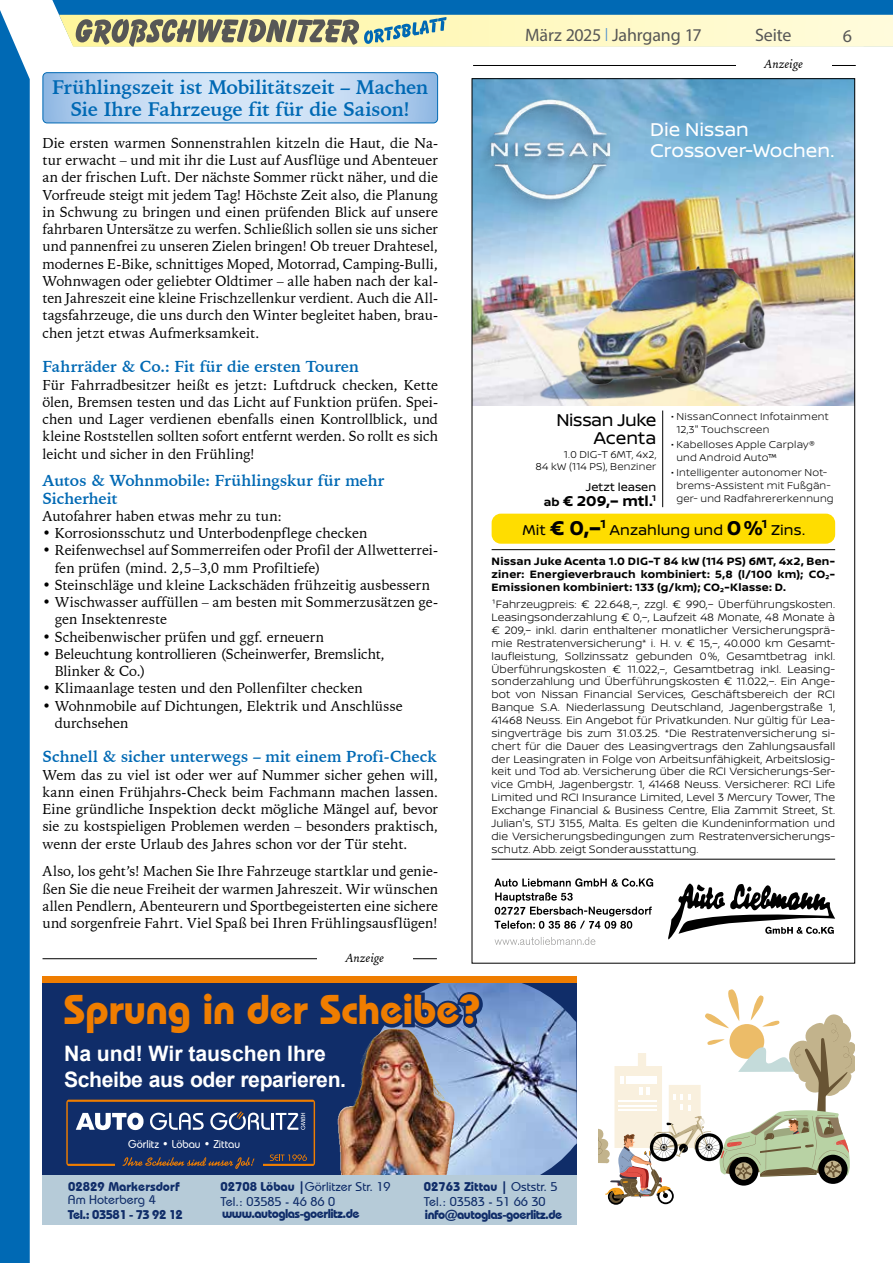
<style>
.page{position:relative;width:893px;height:1263px;background:#fff}
.page>*{position:absolute;margin:0;border:0;box-sizing:border-box;transform-origin:0 0}
.t1{font:700 41.4px "Bauhaus IT Cby BT";color:#ef7d00}
.t2{font:700 21.3px/26.4px "Arial";letter-spacing:-.02em;color:#fff}
.t3{font:700 21.15px "Nissan Brand";color:#000}
.t4{font:19.65px/21.1px "Nissan Brand";letter-spacing:-.005em;color:#fff}
.t5{font:700 19.5px/21.8px "Iowan Old Style BT";letter-spacing:-.01em;color:#0069b4;text-align:center}
.t6{font:18.15px/18.1px "Nissan Brand";letter-spacing:-.02em;color:#000;text-align:right}
.t7{font:18px "Myriad Pro";letter-spacing:-.01em;color:#575756}
.t8{font:700 15.75px/17.2px "Iowan Old Style BT";letter-spacing:-.005em;color:#0069b4}
.t9{font:15.15px "Nissan Brand";letter-spacing:.005em;color:#000}
.t10{font:700 15.15px "Nissan Brand";letter-spacing:.01em;color:#000}
.t11{font:14.25px/17.2px "Iowan Old Style BT";color:#000;text-align:justify}
.t12{font:500 12.6px/15.1px "Bauhaus IT Cby BT";color:#102d69}
.t13{font:700 12.6px "Bauhaus IT Cby BT";letter-spacing:-.04em;color:#102d69}
.t14{font:700 12.6px "Bauhaus IT Cby BT";color:#102d69}
.t15{font:12.15px "Nissan Brand";letter-spacing:.005em;color:#000}
.t16{font:italic 12px "Iowan Old Style BT";letter-spacing:.015em;color:#000}
.t17{font:300 11.4px/12.9px "Nissan Brand";color:#000;text-align:justify}
.t18{font:700 11.4px/12.9px "Nissan Brand";letter-spacing:.015em;color:#000;text-align:justify}
.t19{font:500 11.25px "Bauhaus IT Cby BT";color:#fff}
.t20{font:300 10.65px/12.9px "Nissan Brand";letter-spacing:.02em;color:#000}
.s1{font-family:"Saxony";font-weight:300;color:#4f8fcd}
.s2{font-size:12.15px}
.s3{font-weight:400;font-size:15.15px}
.s4{font-weight:700;font-size:21.15px}
.s5{font-weight:700}
</style>
<div class="page">
<svg style="left:52px;top:0;width:841px;height:47px;background:#98b7b2"></svg>
<div style="left:0;top:10px;width:30px;height:1253px;background:#0069b4"></div>
<img style="left:474px;top:80px;width:379px;height:780px">
<svg style="left:494px;top:878px;width:341px;height:67px"></svg>
<div style="left:43px;top:976px;width:534px;height:211px;background:#102d69"></div>
<img style="left:366px;top:982px;width:211px;height:193px">
<img style="left:277px;top:1027px;width:239px;height:148px">
<div style="left:43px;top:1175px;width:534px;height:50px;background:#b6cbd8"></div>
<div style="left:43px;top:976px;width:534px;height:6px;background:#ef7d00"></div>
<svg style="left:277px;top:992px;width:206px;height:44px"></svg>
<svg style="left:66px;top:1100px;width:249px;height:69px"></svg>
<div style="left:99px;top:1153px;width:12px;height:6px;background:#102d69"></div>
<svg style="left:598px;top:989px;width:257px;height:216px"></svg>
<svg style="left:43px;top:73px;width:395px;height:50px;background:#c0d8f1"></svg>
<div style="left:43px;top:72px;width:395px;height:51px;border:1px solid #0069b4;border-radius:4px"></div>
<hr style="left:473px;top:65px;width:383px;height:1px;background:#000">
<div style="left:736px;top:59px;width:95px;height:15px;background:#fff"></div>
<hr style="left:43px;top:958px;width:394px;height:1px;background:#000">
<div style="left:317px;top:952px;width:95px;height:15px;background:#fff"></div>
<p class="t7" style="left:525px;top:24px;width:178px">März 2025 <span class="s1">|</span> Jahrgang 17</p>
<p class="t7" style="left:755px;top:24px;width:38px">Seite</p>
<p class="t7" style="left:843px;top:25px;width:11px">6</p>
<h3 class="t5" style="left:52px;top:76px;width:378px">Frühlingszeit ist Mobilitätszeit – Machen<br>Sie Ihre Fahrzeuge fit für die Saison!</h3>
<p class="t11" style="left:43px;top:134px;width:397px">Die ersten warmen Sonnenstrahlen kitzeln die Haut, die Na&shy;tur erwacht – und mit ihr die Lust auf Ausflüge und Abenteuer an der frischen Luft. Der nächste Sommer rückt näher, und die Vorfreude steigt mit jedem Tag! Höchste Zeit also, die Planung in Schwung zu bringen und einen prüfenden Blick auf unsere fahrbaren Untersätze zu werfen. Schließlich sollen sie uns sicher und pannenfrei zu unseren Zielen bringen! Ob treuer Drahtesel, modernes E-Bike, schnittiges Moped, Motorrad, Camping-Bulli, Wohnwagen oder geliebter Oldtimer – alle haben nach der kal&shy;ten Jahreszeit eine kleine Frischzellenkur verdient. Auch die All&shy;tagsfahrzeuge, die uns durch den Winter begleitet haben, brau&shy;chen jetzt etwas Aufmerksamkeit.</p>
<p class="t8" style="left:43px;top:358px;width:318px">Fahrräder &amp; Co.: Fit für die ersten Touren</p>
<p class="t11" style="left:43px;top:376px;width:397px">Für Fahrradbesitzer heißt es jetzt: Luftdruck checken, Kette ölen, Bremsen testen und das Licht auf Funktion prüfen. Spei&shy;chen und Lager verdienen ebenfalls einen Kontrollblick, und kleine Roststellen sollten sofort entfernt werden. So rollt es sich leicht und sicher in den Frühling!</p>
<p class="t8" style="left:43px;top:472px;width:344px">Autos &amp; Wohnmobile: Frühlingskur für mehr<br>Sicherheit</p>
<p class="t11" style="left:43px;top:507px;width:241px">Autofahrer haben etwas mehr zu tun:</p>
<p class="t11" style="left:43px;top:524px;width:326px">• Korrosionsschutz und Unterbodenpflege checken</p>
<p class="t11" style="left:55px;top:541px;width:385px;text-indent:-12px">• Reifenwechsel auf Sommerreifen oder Profil der Allwetterrei&shy;fen prüfen (mind. 2,5–3,0 mm Profiltiefe)</p>
<p class="t11" style="left:43px;top:576px;width:389px">• Steinschläge und kleine Lackschäden frühzeitig ausbessern</p>
<p class="t11" style="left:55px;top:593px;width:385px;text-indent:-12px">• Wischwasser auffüllen – am besten mit Sommerzusätzen ge&shy;gen Insektenreste</p>
<p class="t11" style="left:43px;top:628px;width:283px">• Scheibenwischer prüfen und ggf. erneuern</p>
<p class="t11" style="left:55px;top:645px;width:332px;text-indent:-12px">• Beleuchtung kontrollieren (Scheinwerfer, Bremslicht,<br>Blinker &amp; Co.)</p>
<p class="t11" style="left:43px;top:679px;width:322px">• Klimaanlage testen und den Pollenfilter checken</p>
<p class="t11" style="left:55px;top:697px;width:349px;text-indent:-12px">• Wohnmobile auf Dichtungen, Elektrik und Anschlüsse durchsehen</p>
<p class="t8" style="left:43px;top:748px;width:396px">Schnell &amp; sicher unterwegs – mit einem Profi-Check</p>
<p class="t11" style="left:43px;top:766px;width:397px">Wem das zu viel ist oder wer auf Nummer sicher gehen will, kann einen Frühjahrs-Check beim Fachmann machen lassen.<br>Eine gründliche Inspektion deckt mögliche Mängel auf, bevor sie zu kostspieligen Problemen werden – besonders praktisch, wenn der erste Urlaub des Jahres schon vor der Tür steht.</p>
<p class="t11" style="left:43px;top:862px;width:397px">Also, los geht’s! Machen Sie Ihre Fahrzeuge startklar und genie&shy;ßen Sie die neue Freiheit der warmen Jahreszeit. Wir wünschen allen Pendlern, Abenteurern und Sportbegeisterten eine sichere und sorgenfreie Fahrt. Viel Spaß bei Ihren Frühlingsausflügen!</p>
<p class="t16" style="left:345px;top:950px;width:40px">Anzeige</p>
<h1 class="t1" style="left:63px;top:985px;width:419px">Sprung in der Scheibe?</h1>
<h2 class="t2" style="left:64px;top:1040px;width:284px">Na und! Wir tauschen Ihre<br>Scheibe aus oder reparieren.</h2>
<p class="t16" style="left:764px;top:57px;width:40px">Anzeige</p>
<h3 class="t4" style="left:650px;top:118px;width:186px">Die Nissan<br>Crossover-Wochen.</h3>
<p class="t6" style="left:556px;top:410px;width:101px">Nissan Juke<br>Acenta</p>
<p class="t20" style="left:535px;top:448px;width:123px;line-height:12.1px;text-align:right">1.0 DIG-T 6MT, 4x2,<br>84 kW (114 PS), Benziner</p>
<p class="t15" style="left:586px;top:478px;width:72px">Jetzt leasen</p>
<p class="t10" style="left:544px;top:490px;width:114px"><span class="s2">ab</span> € 209,– mtl.<sup>1</sup></p>
<p class="t20" style="left:676px;top:410px;width:154px;text-indent:-5px">• NissanConnect Infotainment<br>12,3" Touchscreen</p>
<p class="t20" style="left:676px;top:437px;width:140px;text-indent:-5px">• Kabelloses Apple Carplay® und Android Auto™</p>
<p class="t20" style="left:671px;top:465px;width:164px;text-align:center">• Intelligenter autonomer Not&shy;brems-Assistent mit Fußgän&shy;ger- und Radfahrererkennung</p>
<h3 class="t3" style="left:523px;top:513px;width:85px"><span class="s3">Mit</span> € 0,–<sup>1</sup></h3>
<p class="t9" style="left:610px;top:519px;width:197px">Anzahlung und <span class="s4">0%</span><sup>1</sup> Zins.</p>
<p class="t18" style="left:492px;top:554px;width:345px">Nissan Juke Acenta 1.0 DIG-T 84 kW (114 PS) 6MT, 4x2, Ben&shy;ziner: Energieverbrauch kombiniert: 5,8 (l/100 km); CO₂- Emissionen kombiniert: 133 (g/km); CO₂-Klasse: D.</p>
<p class="t17" style="left:492px;top:597px;width:345px">¹Fahrzeugpreis: € 22.648,–, zzgl. € 990,– Überführungskosten.<br>Leasingsonderzahlung € 0,–, Laufzeit 48 Monate, 48 Monate à € 209,– inkl. darin enthaltener monatlicher Versicherungsprä&shy;mie Restratenversicherung* i. H. v. € 15,–, 40.000 km Gesamt&shy;laufleistung, Sollzinssatz gebunden 0%, Gesamtbetrag inkl.<br>Überführungskosten € 11.022,–, Gesamtbetrag inkl. Leasing&shy;sonderzahlung und Überführungskosten € 11.022,–. Ein Ange&shy;bot von Nissan Financial Services, Geschäftsbereich der RCI Banque S.A. Niederlassung Deutschland, Jagenbergstraße 1, 41468 Neuss. Ein Angebot für Privatkunden. Nur gültig für Lea&shy;singverträge bis zum 31.03.25. *Die Restratenversicherung si&shy;chert für die Dauer des Leasingvertrags den Zahlungsausfall der Leasingraten in Folge von Arbeitsunfähigkeit, Arbeitslosig&shy;keit und Tod ab. Versicherung über die RCI Versicherungs-Ser&shy;vice GmbH, Jagenbergstr. 1, 41468 Neuss. Versicherer: RCI Life Limited und RCI Insurance Limited, Level 3 Mercury Tower, The Exchange Financial &amp; Business Centre, Elia Zammit Street, St.<br>Julian's, STJ 3155, Malta. Es gelten die Kundeninformation und die Versicherungsbedingungen zum Restratenversicherungs&shy;schutz. Abb. zeigt Sonderausstattung.</p>
<p class="t19" style="left:128px;top:1137px;width:114px">Görlitz • Löbau • Zittau</p>
<p class="t12" style="left:220px;top:1178px;width:172px"><span class="s5">02708 Löbau |</span>Görlitzer Str. 19</p>
<p class="t12" style="left:424px;top:1178px;width:135px"><span class="s5">02763 Zittau |</span> Oststr. 5<br>Tel.: 03583 - 51 66 30</p>
<p class="t14" style="left:68px;top:1179px;width:113px">02829 Markersdorf</p>
<p class="t13" style="left:68px;top:1206px;width:116px">Tel.: 03581 - 73 92 12</p>
<p class="t13" style="left:222px;top:1206px;width:139px">www.autoglas-goerlitz.de</p>
<p class="t13" style="left:425px;top:1206px;width:139px">info@autoglas-goerlitz.de</p>
<p class="t12" style="left:68px;top:1192px;width:89px">Am Hoterberg 4</p>
<p class="t12" style="left:220px;top:1194px;width:116px">Tel.: 03585 - 46 86 0</p>
</div>
